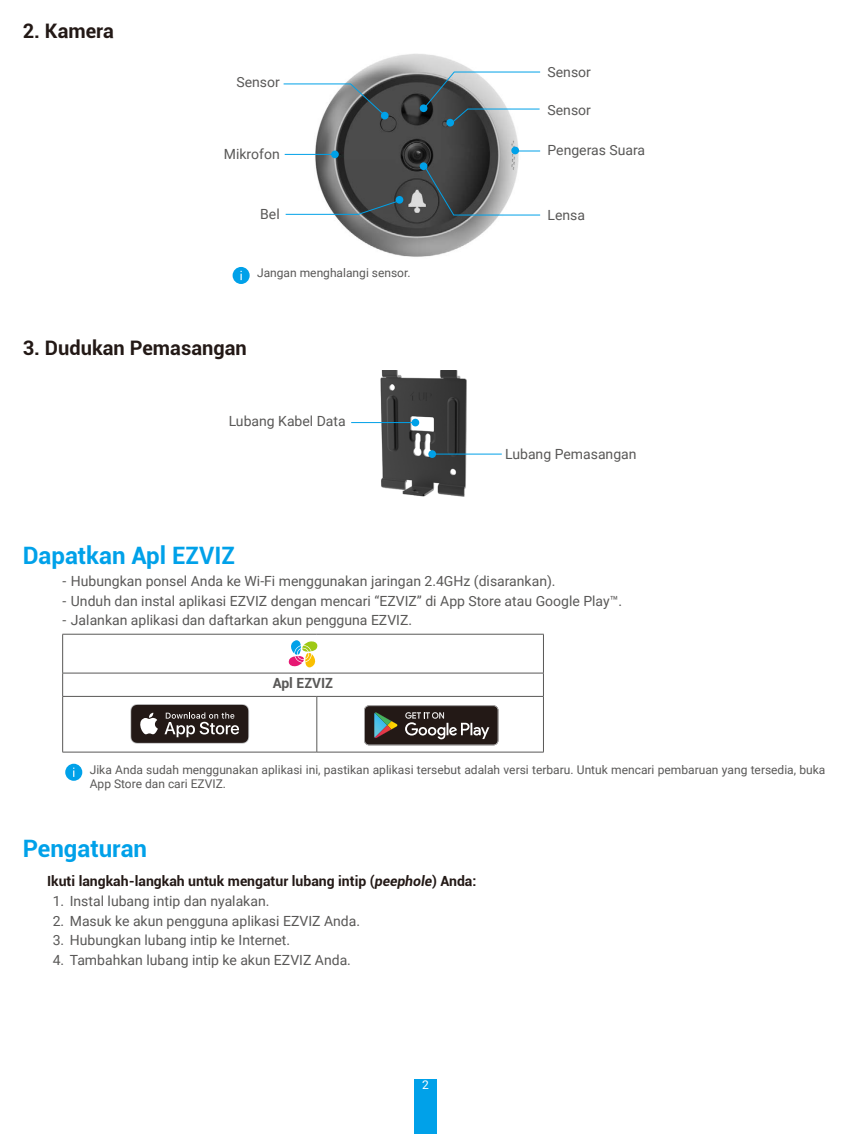
<style>
.page{position:relative;width:851px;height:1134px;background:#fff}
.page>*{position:absolute;margin:0;border:0;box-sizing:border-box;transform-origin:0 0}
.t1{font:700 24px "Roboto";color:#00a1e9}
.t2{font:700 20px "Roboto";color:#231916}
.t3{font:14px "Roboto";color:#595857}
.t4{font:700 14px "Roboto";color:#231916}
.t5{font:700 14px "Roboto";color:#595857}
.t6{font:12px/14.4px "Roboto";color:#595857}
.t7{font:12px "Roboto";color:#fff}
.s1{font-style:italic}
</style>
<div class="page">
<div style="left:414px;top:1080px;width:23px;height:54px;background:#00a1e9"></div>
<img style="left:315px;top:54px;width:205px;height:203px">
<svg style="left:419px;top:104px;width:8px;height:8px"></svg>
<div style="left:419px;top:162px;width:8px;height:8px;background:#00a1e8;border-radius:50%"></div>
<svg style="left:519px;top:150px;width:21px;height:1px"></svg>
<div style="left:511px;top:147px;width:8px;height:7px;background:#00a1e8;border-radius:50%"></div>
<svg style="left:423px;top:166px;width:118px;height:50px"></svg>
<div style="left:381px;top:112px;width:7px;height:7px;background:#00a1e8;border-radius:50%"></div>
<hr style="left:284px;top:154px;width:49px;height:1px;background:#00a1e8">
<div style="left:331px;top:151px;width:8px;height:7px;background:#00a1e8;border-radius:50%"></div>
<svg style="left:283px;top:83px;width:101px;height:32px"></svg>
<div style="left:395px;top:196px;width:8px;height:8px;background:#00a1e8;border-radius:50%"></div>
<svg style="left:285px;top:200px;width:113px;height:15px"></svg>
<svg style="left:424px;top:71px;width:117px;height:54px"></svg>
<div style="left:232px;top:267px;width:17px;height:17px;background:#00a1e9;border-radius:50%"></div>
<svg style="left:240px;top:271px;width:2px;height:9px"></svg>
<img style="left:380px;top:370px;width:86px;height:126px">
<hr style="left:432px;top:454px;width:69px;height:1px;background:#00a1e8">
<div style="left:428px;top:450px;width:8px;height:8px;background:#00a1e8;border-radius:50%"></div>
<hr style="left:351px;top:422px;width:62px;height:1px;background:#00a1e8">
<div style="left:411px;top:419px;width:8px;height:7px;background:#00a1e8;border-radius:50%"></div>
<hr style="left:62px;top:673px;width:255px;height:1px;background:#595857">
<hr style="left:317px;top:673px;width:226px;height:1px;background:#595857">
<hr style="left:63px;top:696px;width:254px;height:1px;background:#595857">
<hr style="left:317px;top:696px;width:226px;height:1px;background:#595857">
<hr style="left:316px;top:697px;width:1px;height:55px;background:#595857">
<hr style="left:543px;top:634px;width:1px;height:39px;background:#595857">
<svg style="left:543px;top:673px;width:1px;height:23px"></svg>
<hr style="left:62px;top:634px;width:255px;height:1px;background:#595857">
<hr style="left:62px;top:634px;width:1px;height:39px;background:#595857">
<hr style="left:317px;top:634px;width:226px;height:1px;background:#595857">
<svg style="left:62px;top:673px;width:1px;height:23px"></svg>
<hr style="left:62px;top:696px;width:1px;height:56px;background:#595857">
<hr style="left:543px;top:696px;width:1px;height:56px;background:#595857">
<hr style="left:62px;top:752px;width:255px;height:1px;background:#595857">
<hr style="left:317px;top:752px;width:226px;height:1px;background:#595857">
<svg style="left:288px;top:640px;width:29px;height:27px"></svg>
<svg style="left:130px;top:704px;width:119px;height:40px;background:#504846"></svg>
<svg style="left:364px;top:705px;width:134px;height:40px;background:#443e3b"></svg>
<div style="left:65px;top:764px;width:17px;height:17px;background:#00a1e9;border-radius:50%"></div>
<h2 class="t2" style="left:23px;top:16px;width:93px">2. Kamera</h2>
<p class="t3" style="left:236px;top:72px;width:45px">Sensor</p>
<p class="t3" style="left:547px;top:62px;width:45px">Sensor</p>
<p class="t3" style="left:547px;top:100px;width:45px">Sensor</p>
<p class="t3" style="left:224px;top:144px;width:57px">Mikrofon</p>
<p class="t3" style="left:547px;top:141px;width:99px">Pengeras Suara</p>
<p class="t3" style="left:260px;top:204px;width:21px">Bel</p>
<p class="t6" style="left:257px;top:265px;width:155px">Jangan menghalangi sensor.</p>
<p class="t3" style="left:547px;top:205px;width:39px">Lensa</p>
<h2 class="t2" style="left:23px;top:334px;width:225px">3. Dudukan Pemasangan</h2>
<p class="t3" style="left:229px;top:411px;width:119px">Lubang Kabel Data</p>
<p class="t3" style="left:505px;top:444px;width:133px">Lubang Pemasangan</p>
<h1 class="t1" style="left:23px;top:538px;width:214px">Dapatkan Apl EZVIZ</h1>
<p class="t3" style="left:62px;top:571px;width:494px">- Hubungkan ponsel Anda ke Wi-Fi menggunakan jaringan 2.4GHz (disarankan).</p>
<p class="t3" style="left:62px;top:591px;width:561px">- Unduh dan instal aplikasi EZVIZ dengan mencari “EZVIZ” di App Store atau Google Play™.</p>
<p class="t3" style="left:62px;top:611px;width:351px">- Jalankan aplikasi dan daftarkan akun pengguna EZVIZ.</p>
<p class="t5" style="left:273px;top:673px;width:62px">Apl EZVIZ</p>
<p class="t6" style="left:90px;top:762px;width:737px">Jika Anda sudah menggunakan aplikasi ini, pastikan aplikasi tersebut adalah versi terbaru. Untuk mencari pembaruan yang tersedia, buka<br>App Store dan cari EZVIZ.</p>
<h1 class="t1" style="left:23px;top:832px;width:126px">Pengaturan</h1>
<p class="t4" style="left:47px;top:871px;width:431px">Ikuti langkah-langkah untuk mengatur lubang intip (<span class="s1">peephole</span>) Anda:</p>
<p class="t3" style="left:53px;top:891px;width:218px">1. Instal lubang intip dan nyalakan.</p>
<p class="t3" style="left:53px;top:911px;width:309px">2. Masuk ke akun pengguna aplikasi EZVIZ Anda.</p>
<p class="t3" style="left:53px;top:930px;width:239px">3. Hubungkan lubang intip ke Internet.</p>
<p class="t3" style="left:53px;top:950px;width:300px">4. Tambahkan lubang intip ke akun EZVIZ Anda.</p>
<p class="t7" style="left:422px;top:1076px;width:8px">2</p>
</div>
